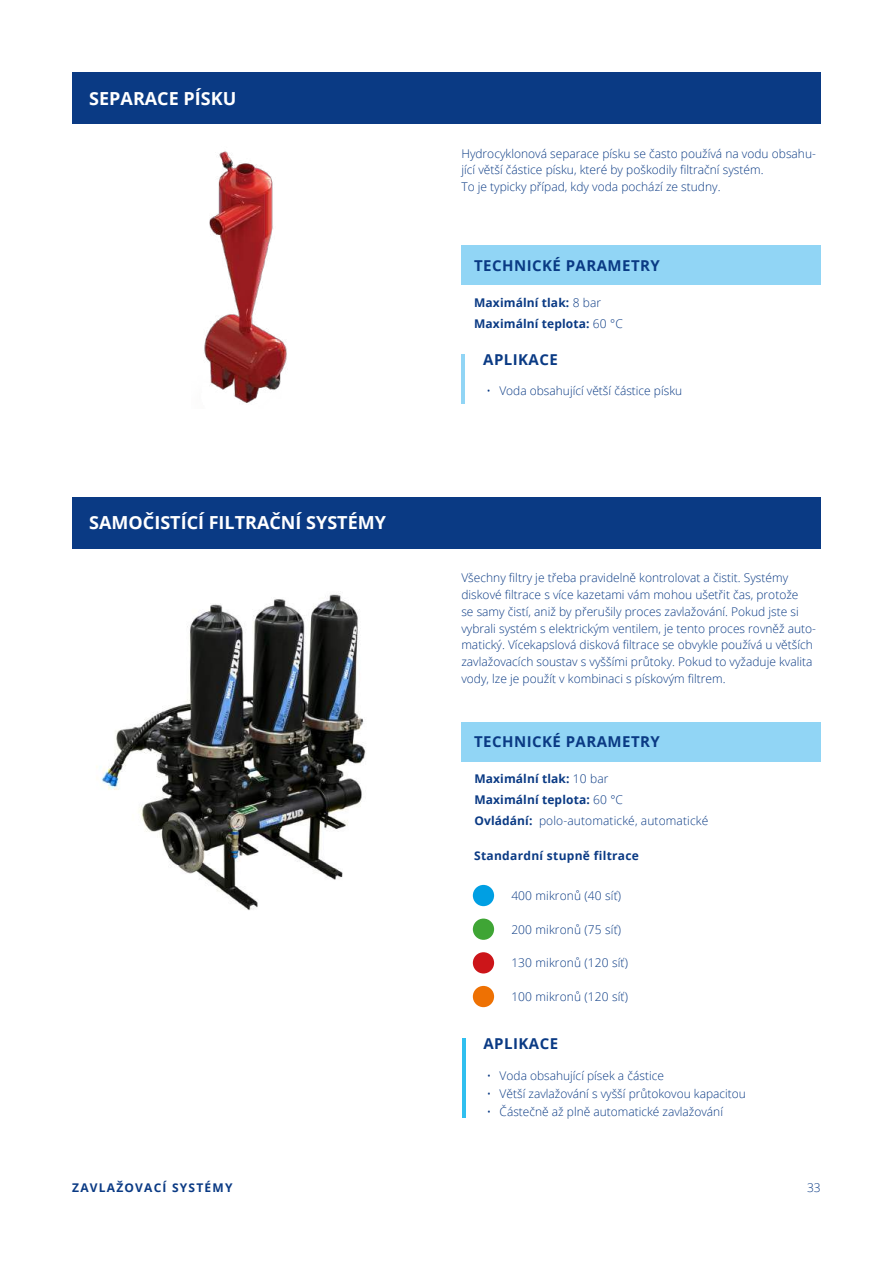
<style>
.page{position:relative;width:893px;height:1263px;background:#fff}
.page>*{position:absolute;margin:0;border:0;box-sizing:border-box;transform-origin:0 0}
.t1{font:700 18px "Open Sans";color:#fff}
.t2{font:700 15px "Open Sans";letter-spacing:.03em;color:#0a3a84}
.t3{font:300 12px/16.8px "Open Sans";color:#0a3a84}
.t4{font:700 12px/21px "Open Sans";letter-spacing:.01em;color:#0a3a84}
.t5{font:700 12px "Open Sans";letter-spacing:.1em;color:#0a3a84}
.s1{font-weight:300}
</style>
<div class="page">
<hr style="left:461px;top:354px;width:4px;height:49px;background:#91d5f5">
<img style="left:204px;top:151px;width:83px;height:252px">
<hr style="left:462px;top:1038px;width:3px;height:79px;background:#30bfef">
<img style="left:96px;top:594px;width:270px;height:316px">
<div style="left:473px;top:885px;width:21px;height:21px;background:#009fe3;border-radius:50%"></div>
<div style="left:473px;top:918px;width:21px;height:22px;background:#3fa535;border-radius:50%"></div>
<div style="left:473px;top:952px;width:21px;height:21px;background:#cc1519;border-radius:50%"></div>
<div style="left:473px;top:986px;width:21px;height:21px;background:#ee7103;border-radius:50%"></div>
<div style="left:461px;top:246px;width:360px;height:39px;background:#91d5f5"></div>
<div style="left:461px;top:722px;width:360px;height:39px;background:#91d5f5"></div>
<div style="left:72px;top:72px;width:749px;height:51px;background:#0a3a84"></div>
<div style="left:72px;top:497px;width:749px;height:51px;background:#0a3a84"></div>
<h1 class="t1" style="left:89px;top:85px;width:148px">SEPARACE PÍSKU</h1>
<h1 class="t1" style="left:89px;top:510px;width:298px">SAMOČISTÍCÍ FILTRAČNÍ SYSTÉMY</h1>
<p class="t3" style="left:461px;top:144px;width:356px">Hydrocyklonová separace písku se často používá na vodu obsahu&shy;jící větší částice písku, které by poškodily filtrační systém.<br>To je typicky případ, kdy voda pochází ze studny.</p>
<p class="t2" style="left:474px;top:255px;width:187px">TECHNICKÉ PARAMETRY</p>
<p class="t4" style="left:474px;top:292px;width:150px">Maximální tlak: <span class="s1">8 bar<br></span>Maximální teplota: <span class="s1">60 °C</span></p>
<p class="t2" style="left:483px;top:349px;width:76px">APLIKACE</p>
<p class="t3" style="left:487px;top:382px;width:197px">• Voda obsahující větší částice písku</p>
<p class="t3" style="left:461px;top:569px;width:356px">Všechny filtry je třeba pravidelně kontrolovat a čistit. Systémy diskové filtrace s více kazetami vám mohou ušetřit čas, protože<br>se samy čistí, aniž by přerušily proces zavlažování. Pokud jste si vybrali systém s elektrickým ventilem, je tento proces rovněž auto&shy;matický. Vícekapslová disková filtrace se obvykle používá u větších zavlažovacích soustav s vyššími průtoky. Pokud to vyžaduje kvalita vody, lze je použít v kombinaci s pískovým filtrem.</p>
<p class="t2" style="left:474px;top:731px;width:187px">TECHNICKÉ PARAMETRY</p>
<p class="t4" style="left:474px;top:768px;width:236px">Maximální tlak: <span class="s1">10 bar<br></span>Maximální teplota: <span class="s1">60 °C<br></span>Ovládání: <span class="s1">polo-automatické, automatické</span></p>
<p class="t4" style="left:474px;top:845px;width:166px">Standardní stupně filtrace</p>
<p class="t3" style="left:511px;top:887px;width:111px">400 mikronů (40 síť)</p>
<p class="t3" style="left:511px;top:921px;width:111px">200 mikronů (75 síť)</p>
<p class="t3" style="left:511px;top:954px;width:118px">130 mikronů (120 síť)</p>
<p class="t3" style="left:511px;top:988px;width:118px">100 mikronů (120 síť)</p>
<p class="t2" style="left:483px;top:1033px;width:76px">APLIKACE</p>
<p class="t3" style="left:487px;top:1067px;width:179px">• Voda obsahující písek a částice</p>
<p class="t3" style="left:487px;top:1085px;width:261px">• Větší zavlažování s vyšší průtokovou kapacitou</p>
<p class="t3" style="left:487px;top:1103px;width:238px">• Částečně až plně automatické zavlažování</p>
<p class="t5" style="left:72px;top:1179px;width:162px">ZAVLAŽOVACÍ SYSTÉMY</p>
<p class="t3" style="left:807px;top:1179px;width:15px">33</p>
</div>
